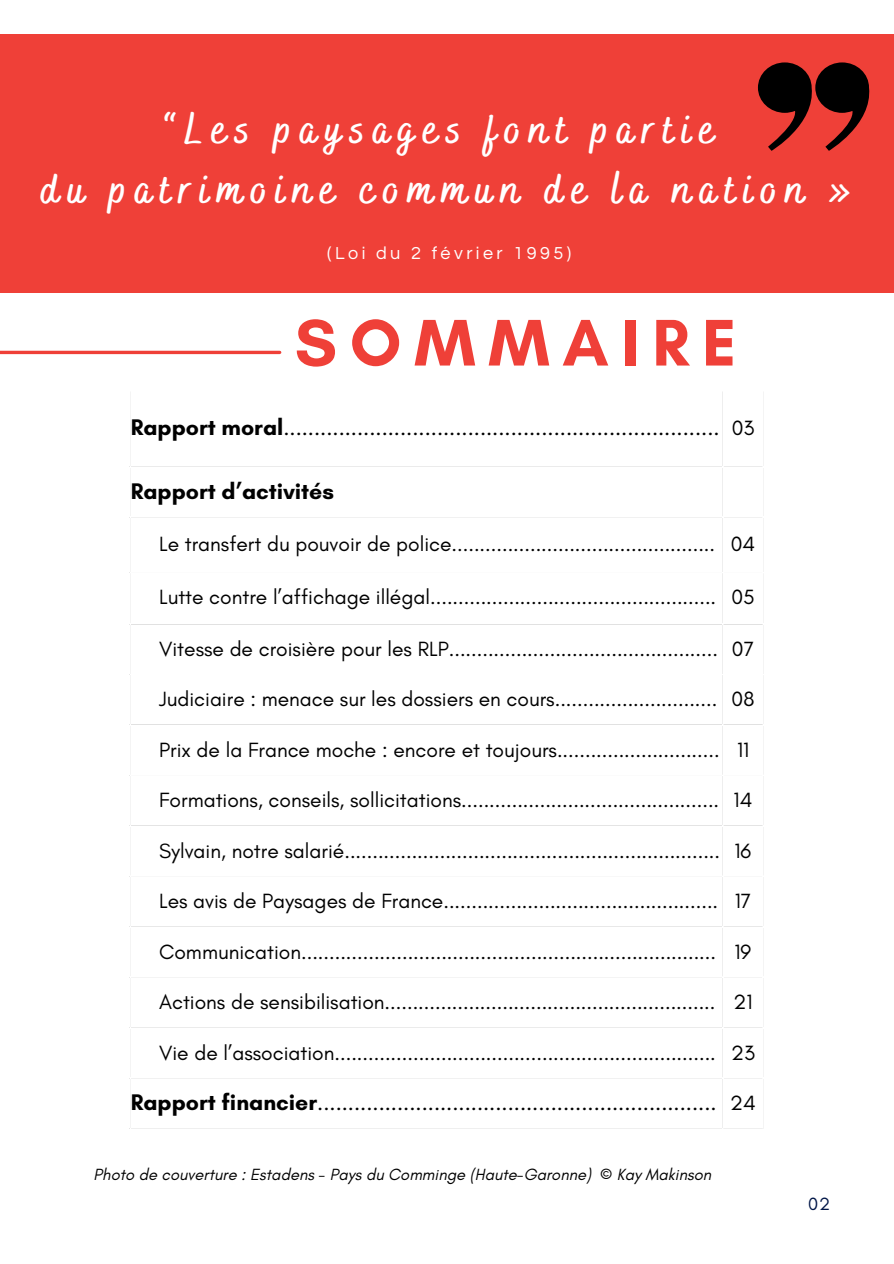
<style>
.page{position:relative;width:894px;height:1264px;background:#fff}
.page>*{position:absolute;margin:0;border:0;box-sizing:border-box;transform-origin:0 0}
.t1{font:700 67.05px "Glacial Indifference";letter-spacing:.19em;color:#ef4038}
.t2{font:700 43.5px/60.8px "Bakerie Smooth";letter-spacing:.19em;color:#fff;text-align:center}
.t3{font:22.95px "Glacial Indifference";color:#000}
.t4{font:700 22.95px "Glacial Indifference";color:#000}
.t5{font:21px "Glacial Indifference";color:#000}
.t6{font:18px "Questrial";letter-spacing:.19em;color:#fff}
.t7{font:18px "Glacial Indifference";color:#011647}
.t8{font:italic 16.5px "Glacial Indifference";color:#000}
.s1{font-weight:700}
.s2{font-size:21px}
</style>
<div class="page">
<div style="left:0;top:34px;width:893px;height:259px;background:#ef4038"></div>
<svg style="left:757px;top:62px;width:113px;height:89px"></svg>
<hr style="left:0;top:351px;width:279px;height:3px;background:#ef4038">
<svg style="left:131px;top:624px;width:631px;height:455px"></svg>
<hr style="left:722px;top:391px;width:1px;height:737px;background:#fff">
<hr style="left:130px;top:674px;width:633px;height:1px;background:#fff">
<hr style="left:130px;top:724px;width:633px;height:1px;background:#fff">
<hr style="left:130px;top:775px;width:633px;height:1px;background:#fff">
<hr style="left:130px;top:825px;width:633px;height:1px;background:#fff">
<hr style="left:130px;top:876px;width:633px;height:1px;background:#fff">
<hr style="left:130px;top:926px;width:633px;height:1px;background:#fff">
<hr style="left:130px;top:976px;width:633px;height:1px;background:#fff">
<hr style="left:130px;top:1027px;width:633px;height:1px;background:#fff">
<hr style="left:130px;top:1077px;width:633px;height:1px;background:#fff">
<h2 class="t2" style="left:41px;top:101px;width:812px">“Les paysages font partie<br>du patrimoine commun de la nation »</h2>
<p class="t6" style="left:327px;top:244px;width:245px">(Loi du 2 février 1995)</p>
<h1 class="t1" style="left:295px;top:302px;width:443px">SOMMAIRE</h1>
<p class="t3" style="left:131px;top:413px;width:625px"><span class="s1">Rapport moral</span>....................................................................... <span class="s2">03</span></p>
<p class="t4" style="left:131px;top:477px;width:205px">Rapport d’activités</p>
<p class="t5" style="left:159px;top:531px;width:597px">Le transfert du pouvoir de police............................................... 04</p>
<p class="t5" style="left:159px;top:584px;width:597px">Lutte contre l’affichage illégal................................................... 05</p>
<p class="t5" style="left:159px;top:636px;width:596px">Vitesse de croisière pour les RLP................................................ 07</p>
<p class="t5" style="left:159px;top:686px;width:596px">Judiciaire : menace sur les dossiers en cours............................. 08</p>
<p class="t5" style="left:159px;top:737px;width:591px">Prix de la France moche : encore et toujours............................. 11</p>
<p class="t5" style="left:159px;top:787px;width:594px">Formations, conseils, sollicitations.............................................. 14</p>
<p class="t5" style="left:159px;top:837px;width:593px">Sylvain, notre salarié................................................................... 16</p>
<p class="t5" style="left:159px;top:888px;width:593px">Les avis de Paysages de France................................................. 17</p>
<p class="t5" style="left:159px;top:938px;width:593px">Communication.......................................................................... 19</p>
<p class="t5" style="left:159px;top:989px;width:594px">Actions de sensibilisation........................................................... 21</p>
<p class="t5" style="left:159px;top:1039px;width:597px">Vie de l’association.................................................................... 23</p>
<p class="t3" style="left:131px;top:1088px;width:626px"><span class="s1">Rapport financier</span>................................................................. <span class="s2">24</span></p>
<p class="t8" style="left:93px;top:1163px;width:619px">Photo de couverture : Estadens - Pays du Comminge (Haute-Garonne) © Kay Makinson</p>
<p class="t7" style="left:808px;top:1192px;width:23px">02</p>
</div>
